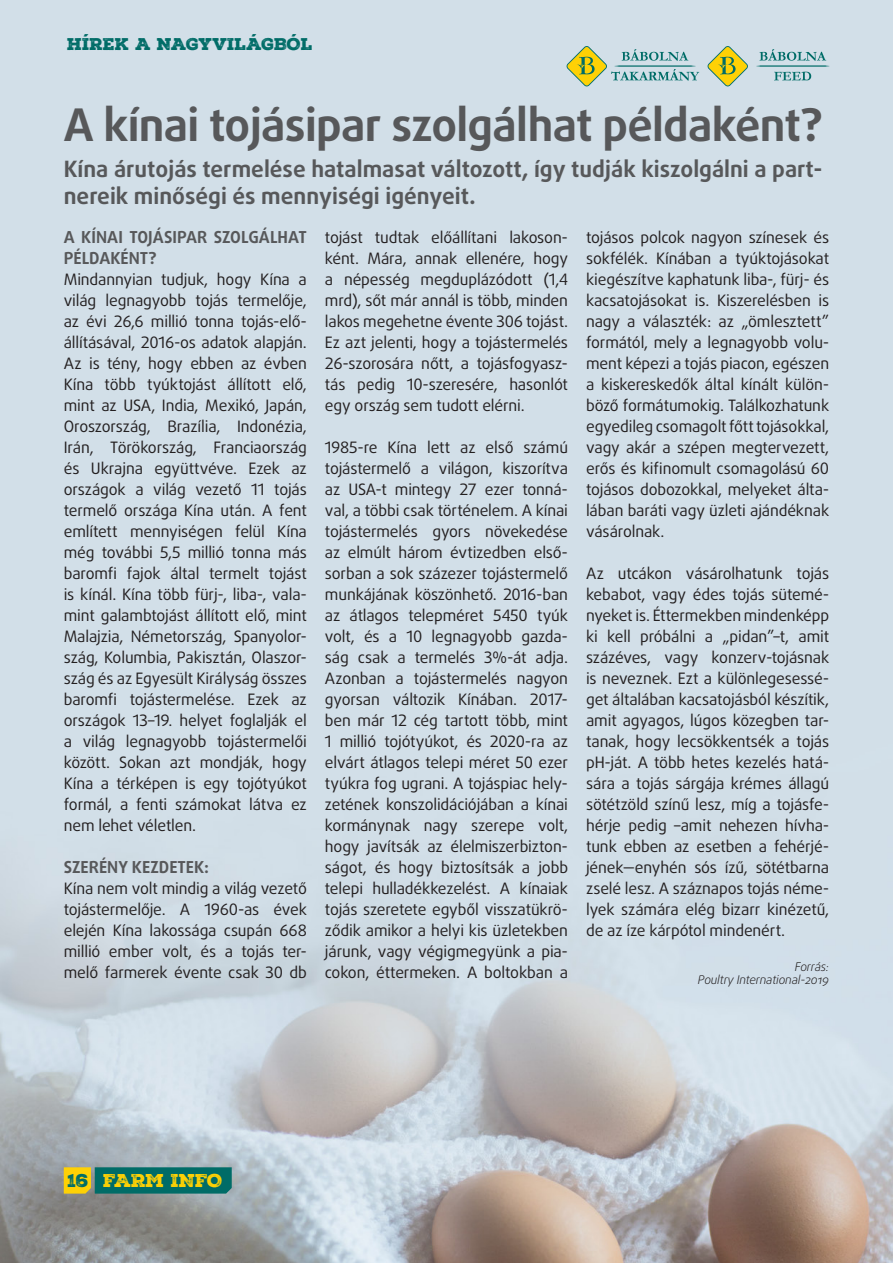
<style>
.page{position:relative;width:893px;height:1263px;background:#fff}
.page>*{position:absolute;margin:0;border:0;box-sizing:border-box;transform-origin:0 0}
.Farminfo_focim__DaxL{font:700 45px "Daxline Pro";letter-spacing:-.015em;color:#57585a}
.Lead{font:700 22.5px/27px "Daxline Pro";color:#57585a}
.t1{font:18px "Nexa Rust Slab Black 02";letter-spacing:-.025em;color:#fed105}
.t2{font:18px "Nexa Rust Slab Black 02";color:#006c67}
.Farminfo_kenyer{font:700 16.5px/21px "Daxline Pro";color:#57585a}
.t3{font:16.5px "Nexa Rust Slab Black 01";letter-spacing:-.02em;color:#006c67}
.Farminfo_kenyer-2{font:15.75px/21px "Daxline Pro";letter-spacing:-.01em;color:#231f20;text-align:justify}
.Forras_szerzo{font:italic 300 12px "Daxline Pro";letter-spacing:-.015em;color:#231f20}
</style>
<div class="page">
<img style="left:0;top:0;width:893px;height:1263px">
<svg style="left:64px;top:1167px;width:168px;height:26px;background:#2d7d5a"></svg>
<svg style="left:567px;top:46px;width:132px;height:40px;background:#b7cbb5"></svg>
<svg style="left:707px;top:46px;width:41px;height:40px;background:#c9c975"></svg>
<svg style="left:756px;top:49px;width:73px;height:31px;background:#abc9d0"></svg>
<p class="t3" style="left:67px;top:33px;width:247px">HÍREK A NAGYVILÁGBÓL</p>
<p class="Farminfo_focim__DaxL" style="left:64px;top:95px;width:761px">A kínai tojásipar szolgálhat példaként?</p>
<p class="Lead" style="left:64px;top:155px;width:760px">Kína árutojás termelése hatalmasat változott, így tudják kiszolgálni a part&shy;nereik minőségi és mennyiségi igényeit.</p>
<p class="Farminfo_kenyer" style="left:64px;top:227px;width:244px">A KÍNAI TOJÁSIPAR SZOLGÁLHAT<br>PÉLDAKÉNT?</p>
<p class="Farminfo_kenyer-2" style="left:64px;top:269px;width:245px">Mindannyian tudjuk, hogy Kína a világ legnagyobb tojás termelője, az évi 26,6 millió tonna tojás-elő&shy;állításával, 2016-os adatok alapján.<br>Az is tény, hogy ebben az évben Kína több tyúktojást állított elő, mint az USA, India, Mexikó, Japán, Oroszország, Brazília, Indonézia, Irán, Törökország, Franciaország és Ukrajna együttvéve. Ezek az országok a világ vezető 11 tojás termelő országa Kína után. A fent említett mennyiségen felül Kína még további 5,5 millió tonna más baromfi fajok által termelt tojást is kínál. Kína több fürj-, liba-, vala&shy;mint galambtojást állított elő, mint Malajzia, Németország, Spanyolor&shy;szág, Kolumbia, Pakisztán, Olaszor&shy;szág és az Egyesült Királyság összes baromfi tojástermelése. Ezek az országok 13–19. helyet foglalják el a világ legnagyobb tojástermelői között. Sokan azt mondják, hogy Kína a térképen is egy tojótyúkot formál, a fenti számokat látva ez nem lehet véletlen.</p>
<p class="Farminfo_kenyer" style="left:64px;top:857px;width:147px">SZERÉNY KEZDETEK:</p>
<p class="Farminfo_kenyer-2" style="left:64px;top:878px;width:245px">Kína nem volt mindig a világ vezető tojástermelője. A 1960-as évek elején Kína lakossága csupán 668 millió ember volt, és a tojás ter&shy;melő farmerek évente csak 30 db</p>
<p class="Farminfo_kenyer-2" style="left:325px;top:227px;width:245px">tojást tudtak előállítani lakoson&shy;ként. Mára, annak ellenére, hogy a népesség megduplázódott (1,4 mrd), sőt már annál is több, minden lakos megehetne évente 306 tojást.<br>Ez azt jelenti, hogy a tojástermelés 26-szorosára nőtt, a tojásfogyasz&shy;tás pedig 10-szeresére, hasonlót egy ország sem tudott elérni.</p>
<p class="Farminfo_kenyer-2" style="left:325px;top:437px;width:245px">1985-re Kína lett az első számú tojástermelő a világon, kiszorítva az USA-t mintegy 27 ezer tonná&shy;val, a többi csak történelem. A kínai tojástermelés gyors növekedése az elmúlt három évtizedben első&shy;sorban a sok százezer tojástermelő munkájának köszönhető. 2016-ban az átlagos telepméret 5450 tyúk volt, és a 10 legnagyobb gazda&shy;ság csak a termelés 3%-át adja.<br>Azonban a tojástermelés nagyon gyorsan változik Kínában. 2017- ben már 12 cég tartott több, mint 1 millió tojótyúkot, és 2020-ra az elvárt átlagos telepi méret 50 ezer tyúkra fog ugrani. A tojáspiac hely&shy;zetének konszolidációjában a kínai kormánynak nagy szerepe volt, hogy javítsák az élelmiszerbizton&shy;ságot, és hogy biztosítsák a jobb telepi hulladékkezelést. A kínaiak tojás szeretete egyből visszatükrö&shy;ződik amikor a helyi kis üzletekben járunk, vagy végigmegyünk a pia&shy;cokon, éttermeken. A boltokban a</p>
<p class="Farminfo_kenyer-2" style="left:586px;top:227px;width:245px">tojásos polcok nagyon színesek és sokfélék. Kínában a tyúktojásokat kiegészítve kaphatunk liba-, fürj- és kacsatojásokat is. Kiszerelésben is nagy a választék: az „ömlesztett” formától, mely a legnagyobb volu&shy;ment képezi a tojás piacon, egészen a kiskereskedők által kínált külön&shy;böző formátumokig. Találkozhatunk egyedileg csomagolt főtt tojásokkal, vagy akár a szépen megtervezett, erős és kifinomult csomagolású 60 tojásos dobozokkal, melyeket álta&shy;lában baráti vagy üzleti ajándéknak vásárolnak.</p>
<p class="Farminfo_kenyer-2" style="left:586px;top:563px;width:245px">Az utcákon vásárolhatunk tojás kebabot, vagy édes tojás sütemé&shy;nyeket is. Éttermekben mindenképp ki kell próbálni a „pidan”–t, amit százéves, vagy konzerv-tojásnak is neveznek. Ezt a különlegesessé&shy;get általában kacsatojásból készítik, amit agyagos, lúgos közegben tar&shy;tanak, hogy lecsökkentsék a tojás pH-ját. A több hetes kezelés hatá&shy;sára a tojás sárgája krémes állagú sötétzöld színű lesz, míg a tojásfe&shy;hérje pedig –amit nehezen hívha&shy;tunk ebben az esetben a fehérjé&shy;jének—enyhén sós ízű, sötétbarna zselé lesz. A száznapos tojás néme&shy;lyek számára elég bizarr kinézetű, de az íze kárpótol mindenért.</p>
<p class="Forras_szerzo" style="left:795px;top:958px;width:36px">Forrás:</p>
<p class="Forras_szerzo" style="left:698px;top:972px;width:133px">Poultry International-2019</p>
<p class="t2" style="left:67px;top:1168px;width:23px">16</p>
<p class="t1" style="left:103px;top:1168px;width:121px">FARM INFO</p>
</div>
